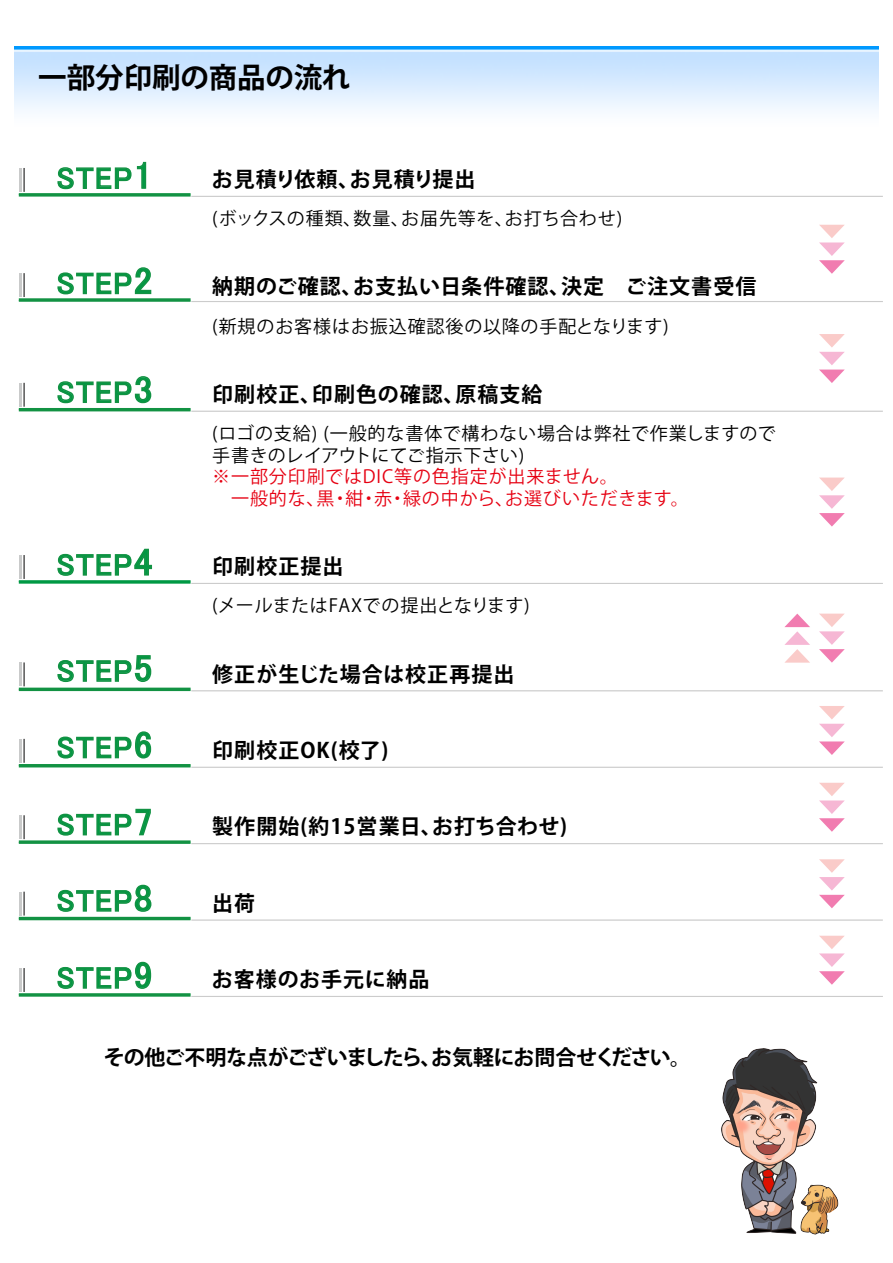
<style>
.page{position:relative;width:893px;height:1263px;background:#fff}
.page>*{position:absolute;margin:0;border:0;box-sizing:border-box;transform-origin:0 0}
.t1{font:30px "MS P Gothic";letter-spacing:.05em;color:#094}
.t2{font:700 28.5px "Koz Go Pr 6 N";letter-spacing:-.005em;color:#000}
.t3{font:700 21px "Koz Go Pro";letter-spacing:.05em;color:#000}
.t4{font:700 21px "Koz Go Pr 6 N";letter-spacing:-.04em;color:#000}
.t5{font:18px/21.6px "Koz Go Pr 6 N";letter-spacing:.05em;color:#000}
.t6{font:18px/21.6px "Koz Go Pr 6 N";letter-spacing:.05em;color:#e60012}
.t7{font:18px "Koz Go Pr 6 N";letter-spacing:.02em;color:#000}
.s1{font-size:37.5px}
</style>
<div class="page">
<img style="left:14px;top:47px;width:864px;height:65px">
<svg style="left:57px;top:161px;width:90px;height:29px"></svg>
<svg style="left:57px;top:267px;width:95px;height:28px"></svg>
<svg style="left:57px;top:376px;width:95px;height:28px"></svg>
<svg style="left:57px;top:548px;width:95px;height:28px"></svg>
<svg style="left:57px;top:655px;width:95px;height:28px"></svg>
<svg style="left:57px;top:731px;width:95px;height:28px"></svg>
<svg style="left:57px;top:808px;width:94px;height:28px"></svg>
<svg style="left:57px;top:884px;width:95px;height:28px"></svg>
<svg style="left:57px;top:961px;width:95px;height:28px"></svg>
<hr style="left:19px;top:168px;width:3px;height:24px;background:#c9caca">
<svg style="left:24px;top:168px;width:1px;height:24px"></svg>
<svg style="left:19px;top:193px;width:172px;height:4px"></svg>
<hr style="left:191px;top:196px;width:692px;height:1px;background:#ccc">
<hr style="left:19px;top:273px;width:3px;height:24px;background:#c9caca">
<svg style="left:24px;top:273px;width:1px;height:24px"></svg>
<svg style="left:19px;top:298px;width:172px;height:4px"></svg>
<hr style="left:191px;top:301px;width:692px;height:1px;background:#ccc">
<hr style="left:19px;top:555px;width:3px;height:24px;background:#c9caca">
<svg style="left:24px;top:555px;width:1px;height:24px"></svg>
<svg style="left:19px;top:580px;width:172px;height:4px"></svg>
<hr style="left:191px;top:583px;width:692px;height:1px;background:#ccc">
<hr style="left:19px;top:662px;width:3px;height:24px;background:#c9caca">
<svg style="left:24px;top:662px;width:1px;height:24px"></svg>
<hr style="left:19px;top:688px;width:172px;height:3px;background:#129243">
<hr style="left:191px;top:690px;width:692px;height:1px;background:#ccc">
<hr style="left:19px;top:739px;width:3px;height:24px;background:#c9caca">
<svg style="left:24px;top:739px;width:1px;height:24px"></svg>
<hr style="left:19px;top:764px;width:172px;height:3px;background:#129243">
<hr style="left:191px;top:767px;width:692px;height:1px;background:#ccc">
<hr style="left:19px;top:815px;width:3px;height:24px;background:#c9caca">
<svg style="left:24px;top:815px;width:1px;height:24px"></svg>
<svg style="left:19px;top:840px;width:172px;height:4px"></svg>
<hr style="left:191px;top:843px;width:692px;height:1px;background:#ccc">
<hr style="left:19px;top:892px;width:3px;height:23px;background:#c9caca">
<svg style="left:24px;top:892px;width:1px;height:23px"></svg>
<hr style="left:19px;top:917px;width:172px;height:3px;background:#129243">
<hr style="left:191px;top:919px;width:692px;height:1px;background:#ccc">
<hr style="left:19px;top:968px;width:3px;height:24px;background:#c9caca">
<svg style="left:24px;top:968px;width:1px;height:24px"></svg>
<svg style="left:19px;top:993px;width:172px;height:4px"></svg>
<hr style="left:191px;top:996px;width:692px;height:1px;background:#ccc">
<hr style="left:19px;top:383px;width:3px;height:24px;background:#c9caca">
<svg style="left:24px;top:383px;width:1px;height:24px"></svg>
<hr style="left:19px;top:408px;width:172px;height:3px;background:#129243">
<hr style="left:191px;top:411px;width:692px;height:1px;background:#ccc">
<svg style="left:819px;top:936px;width:26px;height:49px"></svg>
<svg style="left:819px;top:859px;width:26px;height:49px"></svg>
<svg style="left:819px;top:783px;width:26px;height:49px"></svg>
<svg style="left:819px;top:706px;width:26px;height:49px"></svg>
<svg style="left:819px;top:614px;width:26px;height:49px"></svg>
<svg style="left:819px;top:478px;width:26px;height:49px"></svg>
<svg style="left:819px;top:334px;width:26px;height:49px"></svg>
<svg style="left:819px;top:225px;width:26px;height:49px"></svg>
<svg style="left:784px;top:614px;width:26px;height:49px"></svg>
<img style="left:721px;top:1048px;width:118px;height:187px">
<h2 class="t2" style="left:38px;top:61px;width:314px">一部分印刷の商品の流れ</h2>
<h1 class="t1" style="left:56px;top:163px;width:97px">STEP<span class="s1">1</span></h1>
<h1 class="t1" style="left:56px;top:268px;width:97px">STEP<span class="s1">2</span></h1>
<h1 class="t1" style="left:56px;top:377px;width:97px">STEP<span class="s1">3</span></h1>
<h1 class="t1" style="left:56px;top:549px;width:97px">STEP<span class="s1">4</span></h1>
<h1 class="t1" style="left:56px;top:656px;width:97px">STEP<span class="s1">5</span></h1>
<h1 class="t1" style="left:56px;top:732px;width:97px">STEP<span class="s1">6</span></h1>
<h1 class="t1" style="left:56px;top:809px;width:97px">STEP<span class="s1">7</span></h1>
<h1 class="t1" style="left:56px;top:885px;width:97px">STEP<span class="s1">8</span></h1>
<h1 class="t1" style="left:56px;top:962px;width:97px">STEP<span class="s1">9</span></h1>
<p class="t3" style="left:212px;top:166px;width:265px">お見積り依頼、お見積り提出</p>
<p class="t5" style="left:212px;top:208px;width:412px">(ボックスの種類、数量、お届先等を、お打ち合わせ)</p>
<p class="t3" style="left:212px;top:273px;width:546px">納期のご確認、お支払い日条件確認、決定　ご注文書受信</p>
<p class="t5" style="left:212px;top:316px;width:458px">(新規のお客様はお振込確認後の以降の手配となります)</p>
<p class="t3" style="left:212px;top:381px;width:332px">印刷校正、印刷色の確認、原稿支給</p>
<p class="t5" style="left:212px;top:423px;width:565px">(ロゴの支給) (一般的な書体で構わない場合は弊社で作業しますので手書きのレイアウトにてご指示下さい)</p>
<p class="t6" style="left:212px;top:466px;width:478px">※一部分印刷ではDIC等の色指定が出来ません。<br>　一般的な、黒・紺・赤・緑の中から、お選びいただきます。</p>
<p class="t3" style="left:212px;top:553px;width:133px">印刷校正提出</p>
<p class="t7" style="left:212px;top:596px;width:319px">(メールまたはFAXでの提出となります)</p>
<p class="t3" style="left:212px;top:660px;width:304px">修正が生じた場合は校正再提出</p>
<p class="t3" style="left:212px;top:737px;width:178px">印刷校正OK(校了)</p>
<p class="t3" style="left:212px;top:813px;width:356px">製作開始(約15営業日、お打ち合わせ)</p>
<p class="t3" style="left:212px;top:889px;width:45px">出荷</p>
<p class="t3" style="left:212px;top:966px;width:219px">お客様のお手元に納品</p>
<p class="t4" style="left:104px;top:1045px;width:589px">その他ご不明な点がございましたら、お気軽にお問合せください。</p>
</div>
